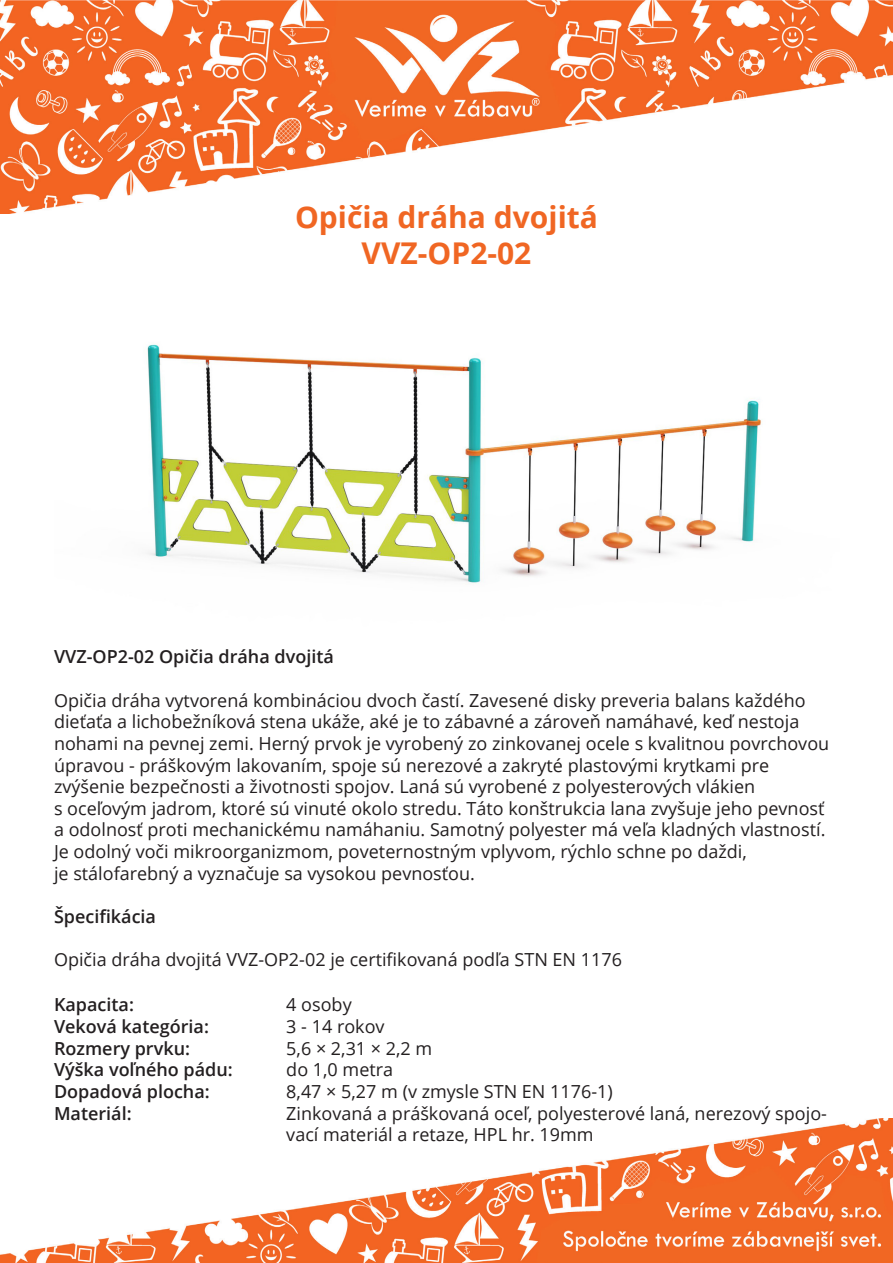
<style>
.page{position:relative;width:893px;height:1263px;background:#fff}
.page>*{position:absolute;margin:0;border:0;box-sizing:border-box;transform-origin:0 0}
.Veľký_Nádpis_-_Oranžová_-_20pt{font:700 30px "Open Sans";color:#f06623}
.Text_čierna_12pt{font:18px/21.6px "Open Sans";color:#231f20}
.Malý_nádpis_-_čierna_12pt{font:600 18px "Open Sans";color:#231f20}
</style>
<div class="page">
<img style="left:0;top:0;width:893px;height:214px">
<img style="left:0;top:1118px;width:893px;height:145px">
<img style="left:147px;top:344px;width:615px;height:240px">
<p class="Veľký_Nádpis_-_Oranžová_-_20pt" style="left:295px;top:196px;width:304px">Opičia dráha dvojitá</p>
<p class="Veľký_Nádpis_-_Oranžová_-_20pt" style="left:362px;top:232px;width:171px">VVZ-OP2-02</p>
<p class="Malý_nádpis_-_čierna_12pt" style="left:54px;top:645px;width:281px">VVZ-OP2-02 Opičia dráha dvojitá</p>
<p class="Text_čierna_12pt" style="left:54px;top:689px;width:777px">Opičia dráha vytvorená kombináciou dvoch častí. Zavesené disky preveria balans každého dieťaťa a lichobežníková stena ukáže, aké je to zábavné a zároveň namáhavé, keď nestoja nohami na pevnej zemi. Herný prvok je vyrobený zo zinkovanej ocele s kvalitnou povrchovou úpravou - práškovým lakovaním, spoje sú nerezové a zakryté plastovými krytkami pre</p>
<p class="Text_čierna_12pt" style="left:54px;top:775px;width:703px">zvýšenie bezpečnosti a životnosti spojov. Laná sú vyrobené z polyesterových vlákien</p>
<p class="Text_čierna_12pt" style="left:54px;top:797px;width:772px">s oceľovým jadrom, ktoré sú vinuté okolo stredu. Táto konštrukcia lana zvyšuje jeho pevnosť</p>
<p class="Text_čierna_12pt" style="left:54px;top:818px;width:773px">a odolnosť proti mechanickému namáhaniu. Samotný polyester má veľa kladných vlastností.<br>Je odolný voči mikroorganizmom, poveternostným vplyvom, rýchlo schne po daždi,</p>
<p class="Text_čierna_12pt" style="left:54px;top:862px;width:422px">je stálofarebný a vyznačuje sa vysokou pevnosťou.</p>
<p class="Malý_nádpis_-_čierna_12pt" style="left:54px;top:904px;width:104px">Špecifikácia</p>
<p class="Text_čierna_12pt" style="left:54px;top:948px;width:570px">Opičia dráha dvojitá VVZ-OP2-02 je certifikovaná podľa STN EN 1176</p>
<p class="Malý_nádpis_-_čierna_12pt" style="left:54px;top:992px;width:81px">Kapacita:</p>
<p class="Malý_nádpis_-_čierna_12pt" style="left:54px;top:1014px;width:156px">Veková kategória:</p>
<p class="Malý_nádpis_-_čierna_12pt" style="left:54px;top:1036px;width:138px">Rozmery prvku:</p>
<p class="Malý_nádpis_-_čierna_12pt" style="left:54px;top:1057px;width:180px">Výška voľného pádu:</p>
<p class="Malý_nádpis_-_čierna_12pt" style="left:54px;top:1079px;width:157px">Dopadová plocha:</p>
<p class="Malý_nádpis_-_čierna_12pt" style="left:54px;top:1100px;width:79px">Materiál:</p>
<p class="Text_čierna_12pt" style="left:286px;top:994px;width:67px">4 osoby</p>
<p class="Text_čierna_12pt" style="left:286px;top:1015px;width:100px">3 - 14 rokov</p>
<p class="Text_čierna_12pt" style="left:286px;top:1037px;width:148px">5,6 × 2,31 × 2,2 m</p>
<p class="Text_čierna_12pt" style="left:286px;top:1058px;width:108px">do 1,0 metra</p>
<p class="Text_čierna_12pt" style="left:286px;top:1080px;width:328px">8,47 × 5,27 m (v zmysle STN EN 1176-1)</p>
<p class="Text_čierna_12pt" style="left:286px;top:1102px;width:542px">Zinkovaná a práškovaná oceľ, polyesterové laná, nerezový spojo&shy;vací materiál a retaze, HPL hr. 19mm</p>
</div>
